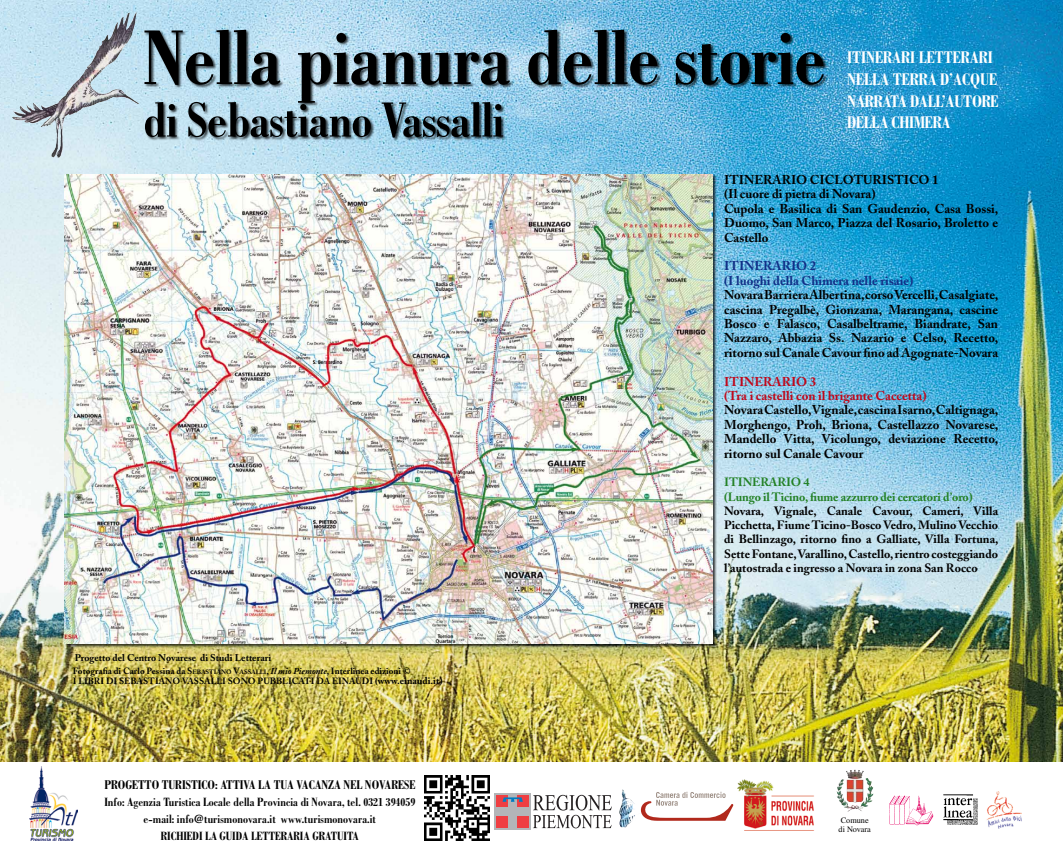
<style>
.page{position:relative;width:1063px;height:851px;background:#fff}
.page>*{position:absolute;margin:0;border:0;box-sizing:border-box;transform-origin:0 0}
.t1{font:700 condensed 82.5px "Bodoni";letter-spacing:-.01em;color:#000}
.t2{font:700 condensed 52.5px "Bodoni";letter-spacing:-.01em;color:#000}
.t3{font:700 condensed 18px/21.6px "Bodoni";color:#fff}
.t4{font:700 condensed 13.5px "Bodoni";color:#000}
.t5{font:700 12.75px/14.4px "Adobe Caslon";color:#000;text-align:justify}
.t6{font:700 condensed 12.75px/17.2px "Bodoni";color:#000;text-align:center}
.t7{font:700 12.75px/14.4px "Adobe Caslon";color:#c0071a}
.t8{font:700 12.75px/14.4px "Adobe Caslon";color:#112f87}
.t9{font:700 12px/14.2px "Adobe Caslon";color:#000;text-align:justify}
.t10{font:700 12px/14.2px "Adobe Caslon";letter-spacing:-.01em;color:#238125}
.t11{font:700 9.75px "Adobe Caslon";color:#000}
.t12{font:700 9px/10.5px "Adobe Caslon";color:#000}
.t13{font:8.25px/9px "Times";color:#000}
.s1{font-style:inherit}
.s2{font-size:6.3px}
.s3{font-style:italic}
.s4{font-size:9.75px}
</style>
<div class="page">
<img style="left:0;top:0;width:1063px;height:761px">
<img style="left:121px;top:12px;width:15px;height:17px">
<div style="left:144px;top:30px;width:684px;height:112px;background:#000;opacity:.75"></div>
<img style="left:943px;top:794px;width:35px;height:30px">
<img style="left:986px;top:791px;width:36px;height:37px">
<img style="left:889px;top:795px;width:44px;height:30px">
<img style="left:424px;top:775px;width:65px;height:65px">
<svg style="left:533px;top:794px;width:79px;height:34px"></svg>
<div style="left:495px;top:793px;width:36px;height:36px;background:#b3b5b8"></div>
<div style="left:496px;top:795px;width:12px;height:11px;background:#ef3e42"></div>
<div style="left:517px;top:795px;width:12px;height:11px;background:#ef3e42"></div>
<div style="left:517px;top:816px;width:12px;height:11px;background:#ef3e42"></div>
<div style="left:496px;top:816px;width:12px;height:11px;background:#ef3e42"></div>
<svg style="left:503px;top:797px;width:20px;height:4px"></svg>
<img style="left:622px;top:789px;width:6px;height:15px">
<img style="left:619px;top:819px;width:13px;height:4px">
<svg style="left:628px;top:791px;width:105px;height:29px"></svg>
<img style="left:30px;top:766px;width:48px;height:74px">
<img style="left:738px;top:779px;width:76px;height:50px">
<img style="left:65px;top:174px;width:647px;height:469px">
<h1 class="t1" style="left:144px;top:12px;width:684px">NELLA PIANURA DELLE STORIE</h1>
<h2 class="t2" style="left:144px;top:91px;width:362px">DI SEBASTIANO VASSALLI</h2>
<h3 class="t3" style="left:847px;top:47px;width:153px">ITINERARI LETTERARI<br>NELLA TERRA D’ACQUE<br>NARRATA DALL’AUTORE<br>DELLA CHIMERA</h3>
<p class="t11" style="left:75px;top:651px;width:198px">Progetto del Centro Novarese di Studi Letterari</p>
<p class="t12" style="left:73px;top:665px;width:371px">Fotografia di Carlo Pessina da <span class="s1">S</span><span class="s2">EBASTIANO</span> <span class="s1">V</span><span class="s2">ASSALLI</span><span class="s1">,</span> <span class="s3">Il mio Piemonte</span>, Interlinea edizioni ©<br>I libri di sebastiano vassalli sono pubblicati da einaudi (<span class="s4">www.einaudi.it)</span></p>
<p class="t4" style="left:104px;top:776px;width:312px">PROGETTO TURISTICO: ATTIVA LA TUA VACANZA NEL NOVARESE</p>
<p class="t6" style="left:104px;top:793px;width:313px">INFO: AGENZIA TURISTICA LOCALE DELLA PROVINCIA DI NOVARA, TEL. 0321 394059<br>E-MAIL: INFO@TURISMONOVARA.IT WWW.TURISMONOVARA.IT<br>RICHIEDI LA GUIDA LETTERARIA GRATUITA</p>
<p class="t5" style="left:724px;top:172px;width:31px">ITINERAR</p>
<p class="t5" style="left:791px;top:172px;width:54px">IO CICLOTUR</p>
<p class="t5" style="left:882px;top:172px;width:58px">ISTICO 1</p>
<p class="t5" style="left:724px;top:187px;width:276px;text-align:left">(Il cuore di pietra di Novara)<br>Cupola e Basilica di San Gaudenzio, Casa Bossi, Duomo, San Marco, Piazza del Rosario, Broletto e Castello</p>
<p class="t8" style="left:724px;top:259px;width:31px">ITINERAR</p>
<p class="t8" style="left:724px;top:259px;width:191px;text-indent:67px">IO 2<br>(I luoghi della Chimera nelle risaie)</p>
<p class="t5" style="left:724px;top:288px;width:276px">Novara Barriera Albertina, corso Vercelli, Casalgiate, cascina Pregalbè, Gionzana, Marangana, cascine Bosco e Falasco, Casalbeltrame, Biandrate, San Nazzaro, Abbazia Ss. Nazario e Celso, Recetto, ritorno sul Canale Cavour fino ad Agognate-Novara</p>
<p class="t7" style="left:724px;top:374px;width:31px">ITINERAR</p>
<p class="t7" style="left:724px;top:374px;width:204px;text-indent:67px">IO 3<br>(Tra i castelli con il brigante Caccetta)</p>
<p class="t5" style="left:724px;top:403px;width:276px">Novara Castello, Vignale, cascina Isarno, Caltignaga, Morghengo, Proh, Briona, Castellazzo Novarese, Mandello Vitta, Vicolungo, deviazione Recetto, ritorno sul Canale Cavour</p>
<p class="t10" style="left:724px;top:475px;width:29px">ITINERAR</p>
<p class="t10" style="left:724px;top:475px;width:250px;text-indent:62px">IO 4<br>(Lungo il Ticino, fiume azzurro dei cercatori d’oro)</p>
<p class="t9" style="left:724px;top:503px;width:276px">Novara, Vignale, Canale Cavour, Cameri, Villa Picchetta, Fiume Ticino-Bosco Vedro, Mulino Vecchio di Bellinzago, ritorno fino a Galliate, Villa Fortuna, Sette Fontane, Varallino, Castello, rientro costeggiando l’autostrada e ingresso a Novara in zona San Rocco</p>
<p class="t13" style="left:839px;top:815px;width:34px">Comune di Novara</p>
</div>
